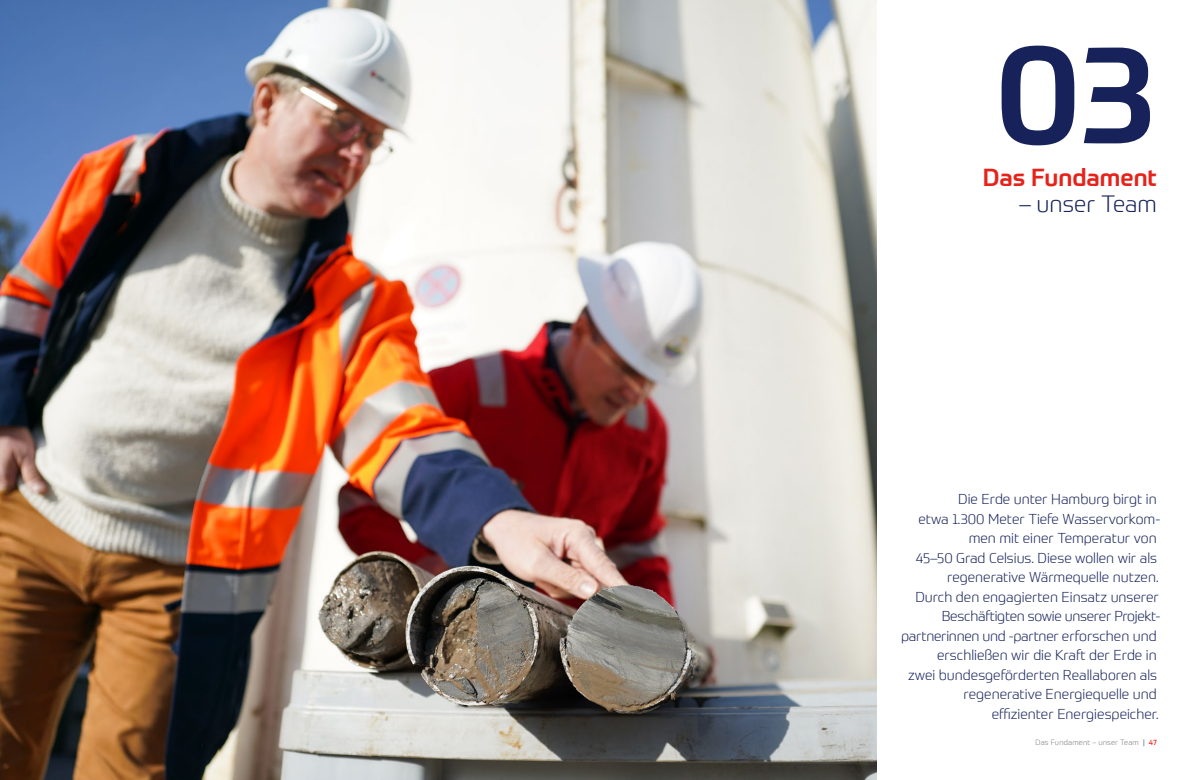
<style>
.page{position:relative;width:1191px;height:780px;background:#fff}
.page>*{position:absolute;margin:0;border:0;box-sizing:border-box;transform-origin:0 0}
.t1{font:500 140px "Prometo";color:#162259}
.t2{font:500 24px "Prometo";color:#e5231b}
.t3{font:300 23px "Prometo";color:#162259}
.t4{font:300 14px/19.5px "Prometo";color:#162259;text-align:right}
.t5{font:300 7.5px "Prometo";letter-spacing:.02em;color:#7c7b7b}
.s1{font-weight:400}
.s2{font-weight:400;color:#e5231b}
</style>
<div class="page">
<img style="left:0;top:0;width:876px;height:780px">
<h1 class="t1" style="left:995px;top:7px;width:162px">03</h1>
<h2 class="t2" style="left:982px;top:162px;width:176px">Das Fundament</h2>
<h3 class="t3" style="left:1019px;top:190px;width:139px">– unser Team</h3>
<p class="t4" style="left:901px;top:489px;width:261px">Die Erde unter Hamburg birgt in<br>etwa 1.300 Meter Tiefe Wasservorkom&shy;men mit einer Temperatur von<br>45–50 Grad Celsius. Diese wollen wir als regenerative Wärmequelle nutzen.<br>Durch den engagierten Einsatz unserer Beschäftigten sowie unserer Projekt&shy;partnerinnen und -partner erforschen und erschließen wir die Kraft der Erde in<br>zwei bundesgeförderten Reallaboren als regenerative Energiequelle und<br>effizienter Energiespeicher.</p>
<p class="t5" style="left:1035px;top:737px;width:123px">Das Fundament – unser Team <span class="s1">|</span> <span class="s2">47</span></p>
</div>
